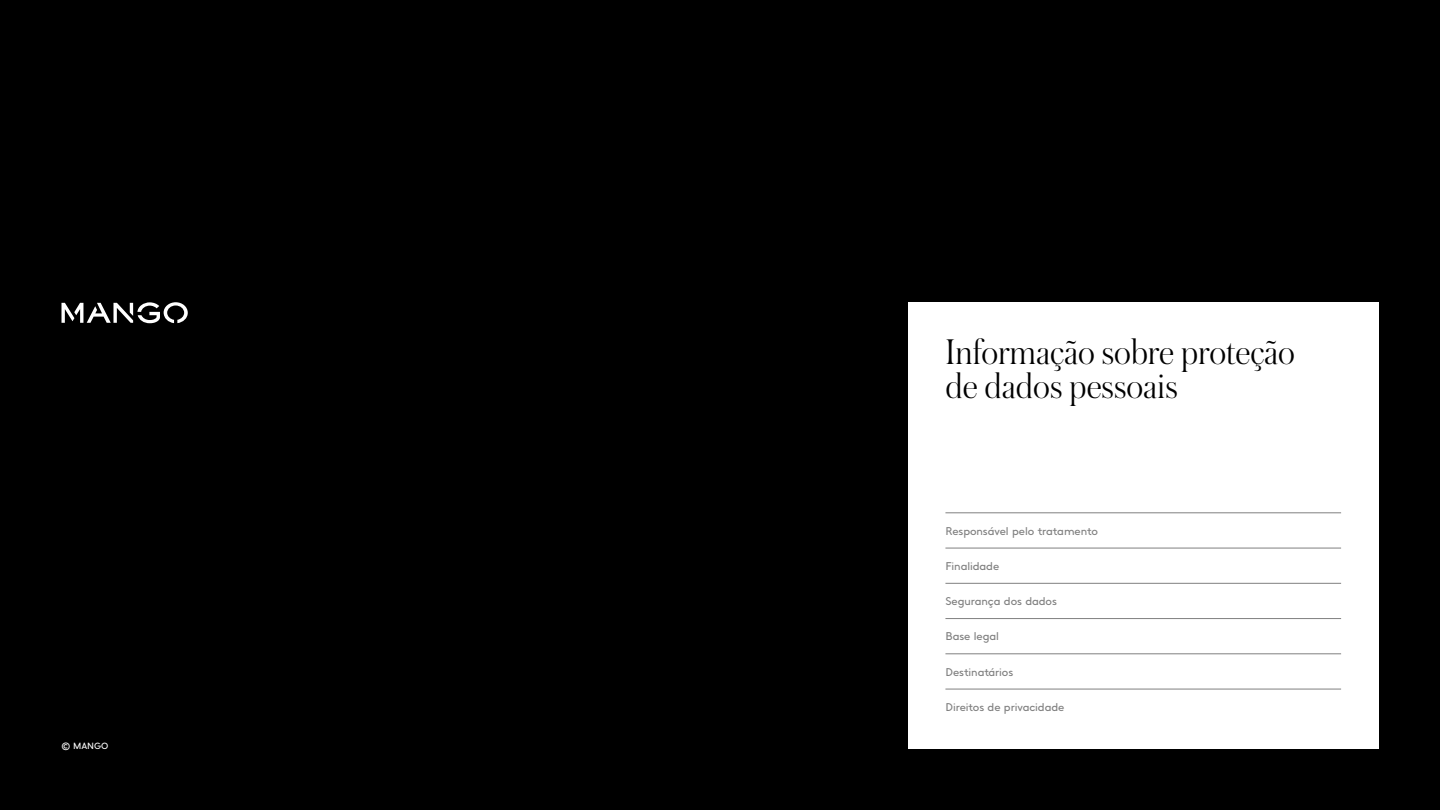
<style>
.page{position:relative;width:1440px;height:810px;background:#000}
.page>*{position:absolute;margin:0;border:0;box-sizing:border-box;transform-origin:0 0}
.t1{font:300 37.5px "Austin";color:#000}
.t2{font:11.25px "Mango Sans";letter-spacing:-.005em;color:#808080}
.t3{font:9px "Mango Sans";letter-spacing:-.005em;color:#fff}
</style>
<div class="page">
<svg style="left:62px;top:302px;width:126px;height:21px"></svg>
<div style="left:908px;top:302px;width:470px;height:446px;background:#fff"></div>
<hr style="left:945px;top:513px;width:396px;height:1px;background:#808080">
<hr style="left:945px;top:548px;width:396px;height:1px;background:#808080">
<hr style="left:945px;top:583px;width:396px;height:1px;background:#808080">
<hr style="left:945px;top:618px;width:396px;height:1px;background:#808080">
<hr style="left:945px;top:654px;width:396px;height:1px;background:#808080">
<hr style="left:945px;top:689px;width:396px;height:1px;background:#808080">
<p class="t3" style="left:62px;top:740px;width:48px">© MANGO</p>
<p class="t1" style="left:945px;top:327px;width:351px">Informação sobre proteção</p>
<p class="t1" style="left:945px;top:361px;width:234px">de dados pessoais</p>
<p class="t2" style="left:945px;top:524px;width:154px">Responsável pelo tratamento</p>
<p class="t2" style="left:945px;top:560px;width:55px">Finalidade</p>
<p class="t2" style="left:945px;top:595px;width:113px">Segurança dos dados</p>
<p class="t2" style="left:945px;top:630px;width:55px">Base legal</p>
<p class="t2" style="left:945px;top:665px;width:69px">Destinatários</p>
<p class="t2" style="left:945px;top:701px;width:120px">Direitos de privacidade</p>
</div>
